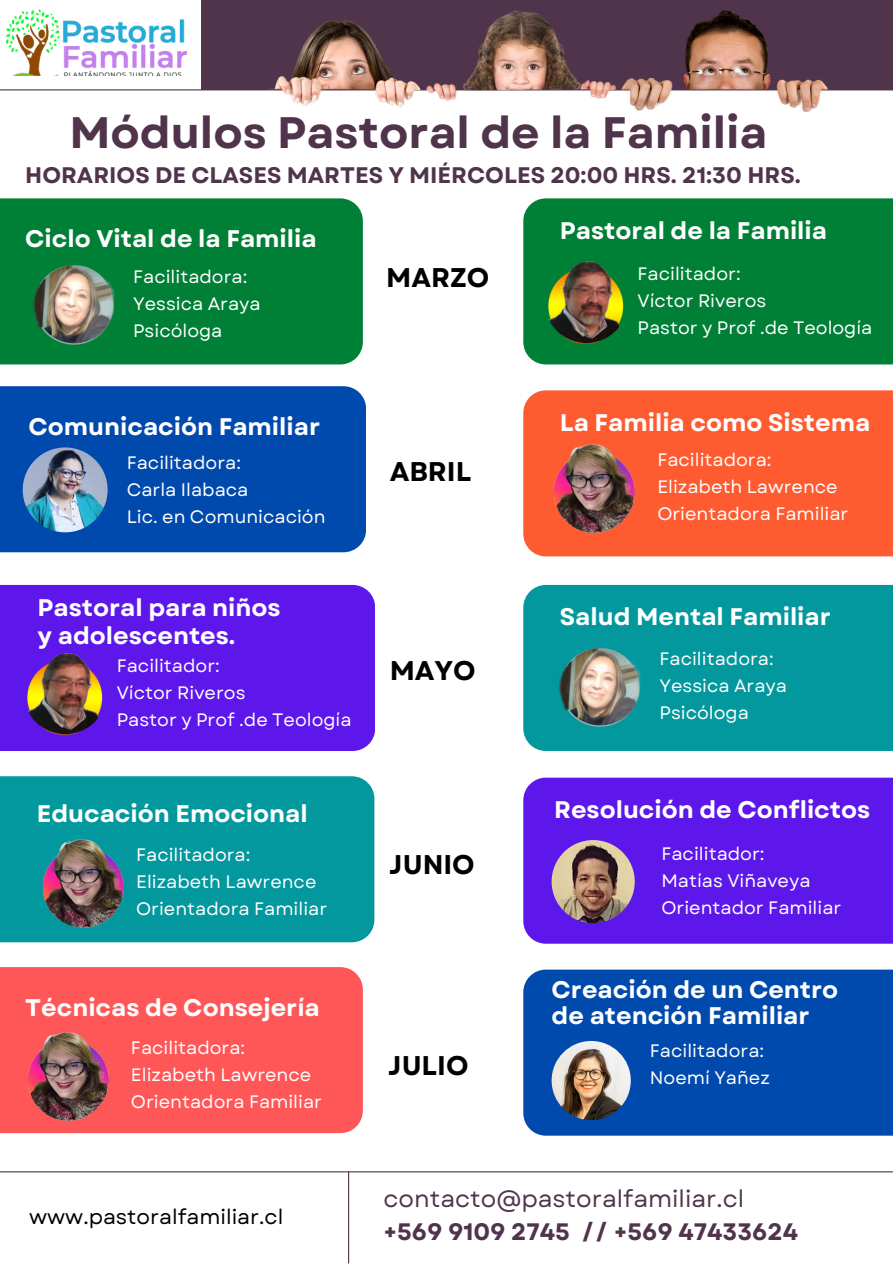
<style>
.page{position:relative;width:893px;height:1264px;background:#fff}
.page>*{position:absolute;margin:0;border:0;box-sizing:border-box;transform-origin:0 0}
.t1{font:700 43.95px "Garet";color:#50344b}
.t2{font:700 27px "Garet";color:#000}
.t3{font:700 24px "Garet";color:#fff}
.t4{font:23.85px "Garet";color:#50344b}
.t5{font:700 23.85px "Garet";color:#50344b}
.t6{font:700 22.5px "Garet";color:#50344b}
.t7{font:20.85px "Garet";color:#000}
.t8{font:18px "Garet";color:#fff}
</style>
<div class="page">
<hr style="left:0;top:1171px;width:892px;height:1px;background:#50344b">
<hr style="left:0;top:89px;width:892px;height:1px;background:#50344b">
<hr style="left:348px;top:1171px;width:1px;height:92px;background:#50344b">
<div style="left:0;top:198px;width:363px;height:166px;background:#008037"></div>
<div style="left:523px;top:198px;width:369px;height:166px;background:#008037"></div>
<div style="left:201px;top:0;width:691px;height:89px;background:#50344b"></div>
<img style="left:6px;top:9px;width:180px;height:66px">
<div style="left:0;top:967px;width:363px;height:166px;background:#ff5757"></div>
<div style="left:523px;top:390px;width:369px;height:166px;background:#ff5b30"></div>
<div style="left:523px;top:585px;width:369px;height:166px;background:#03989e"></div>
<div style="left:523px;top:777px;width:369px;height:166px;background:#5e17eb"></div>
<div style="left:523px;top:969px;width:369px;height:166px;background:#004aad"></div>
<img style="left:25px;top:256px;width:98px;height:98px">
<img style="left:539px;top:256px;width:93px;height:93px">
<img style="left:543px;top:437px;width:102px;height:102px">
<div style="left:0;top:776px;width:374px;height:166px;background:#03989e"></div>
<img style="left:32px;top:832px;width:103px;height:102px">
<img style="left:551px;top:638px;width:98px;height:98px">
<div style="left:0;top:585px;width:375px;height:166px;background:#5e17eb"></div>
<img style="left:18px;top:647px;width:94px;height:93px">
<div style="left:0;top:386px;width:366px;height:166px;background:#004aad"></div>
<img style="left:23px;top:447px;width:85px;height:85px;border-radius:50%">
<img style="left:267px;top:9px;width:564px;height:102px">
<img style="left:551px;top:840px;width:83px;height:83px;border-radius:50%">
<img style="left:17px;top:1025px;width:102px;height:102px">
<img style="left:551px;top:1040px;width:79px;height:80px;border-radius:50%">
<p class="t1" style="left:69px;top:101px;width:699px">Módulos Pastoral de la Familia</p>
<p class="t6" style="left:25px;top:159px;width:777px">HORARIOS DE CLASES MARTES Y MIÉRCOLES 20:00 HRS. 21:30 HRS.</p>
<p class="t3" style="left:25px;top:221px;width:293px">Ciclo Vital de la Familia</p>
<p class="t3" style="left:560px;top:213px;width:269px">Pastoral de la Familia</p>
<p class="t8" style="left:133px;top:263px;width:116px">Facilitadora:</p>
<p class="t8" style="left:133px;top:290px;width:129px">Yessica Araya</p>
<p class="t8" style="left:133px;top:317px;width:91px">Psicóloga</p>
<p class="t3" style="left:28px;top:409px;width:293px">Comunicación Familiar</p>
<p class="t8" style="left:127px;top:450px;width:116px">Facilitadora:</p>
<p class="t8" style="left:127px;top:477px;width:123px">Carla Ilabaca</p>
<p class="t8" style="left:127px;top:504px;width:200px">Lic. en Comunicación</p>
<p class="t3" style="left:38px;top:590px;width:244px">Pastoral para niños</p>
<p class="t3" style="left:38px;top:618px;width:199px">y adolescentes.</p>
<p class="t8" style="left:117px;top:652px;width:105px">Facilitador:</p>
<p class="t8" style="left:117px;top:679px;width:130px">Víctor Riveros</p>
<p class="t8" style="left:117px;top:706px;width:236px">Pastor y Prof .de Teología</p>
<p class="t3" style="left:37px;top:796px;width:272px">Educación Emocional</p>
<p class="t8" style="left:136px;top:841px;width:116px">Facilitadora:</p>
<p class="t8" style="left:136px;top:868px;width:182px">Elizabeth Lawrence</p>
<p class="t8" style="left:136px;top:895px;width:192px">Orientadora Familiar</p>
<p class="t3" style="left:25px;top:990px;width:296px">Técnicas de Consejería</p>
<p class="t8" style="left:131px;top:1034px;width:116px">Facilitadora:</p>
<p class="t8" style="left:131px;top:1061px;width:182px">Elizabeth Lawrence</p>
<p class="t8" style="left:131px;top:1088px;width:192px">Orientadora Familiar</p>
<p class="t7" style="left:29px;top:1201px;width:256px">www.pastoralfamiliar.cl</p>
<p class="t2" style="left:386px;top:258px;width:105px">MARZO</p>
<p class="t2" style="left:389px;top:452px;width:83px">ABRIL</p>
<p class="t2" style="left:389px;top:650px;width:88px">MAYO</p>
<p class="t2" style="left:389px;top:845px;width:87px">JUNIO</p>
<p class="t2" style="left:388px;top:1045px;width:82px">JULIO</p>
<p class="t8" style="left:637px;top:261px;width:105px">Facilitador:</p>
<p class="t8" style="left:637px;top:288px;width:130px">Víctor Riveros</p>
<p class="t8" style="left:637px;top:315px;width:236px">Pastor y Prof .de Teología</p>
<p class="t3" style="left:560px;top:405px;width:312px">La Familia como Sistema</p>
<p class="t8" style="left:657px;top:447px;width:116px">Facilitadora:</p>
<p class="t8" style="left:657px;top:474px;width:182px">Elizabeth Lawrence</p>
<p class="t8" style="left:657px;top:501px;width:192px">Orientadora Familiar</p>
<p class="t3" style="left:560px;top:599px;width:272px">Salud Mental Familiar</p>
<p class="t8" style="left:659px;top:645px;width:116px">Facilitadora:</p>
<p class="t8" style="left:659px;top:672px;width:129px">Yessica Araya</p>
<p class="t8" style="left:659px;top:699px;width:91px">Psicóloga</p>
<p class="t3" style="left:554px;top:792px;width:317px">Resolución de Conflictos</p>
<p class="t8" style="left:661px;top:840px;width:105px">Facilitador:</p>
<p class="t8" style="left:661px;top:867px;width:150px">Matías Viñaveya</p>
<p class="t8" style="left:661px;top:894px;width:181px">Orientador Familiar</p>
<p class="t3" style="left:551px;top:972px;width:288px">Creación de un Centro</p>
<p class="t3" style="left:551px;top:998px;width:259px">de atención Familiar</p>
<p class="t8" style="left:649px;top:1037px;width:116px">Facilitadora:</p>
<p class="t8" style="left:649px;top:1064px;width:121px">Noemí Yañez</p>
<p class="t4" style="left:383px;top:1180px;width:362px">contacto@pastoralfamiliar.cl</p>
<p class="t5" style="left:383px;top:1214px;width:416px">+569 9109 2745 // +569 47433624</p>
</div>
